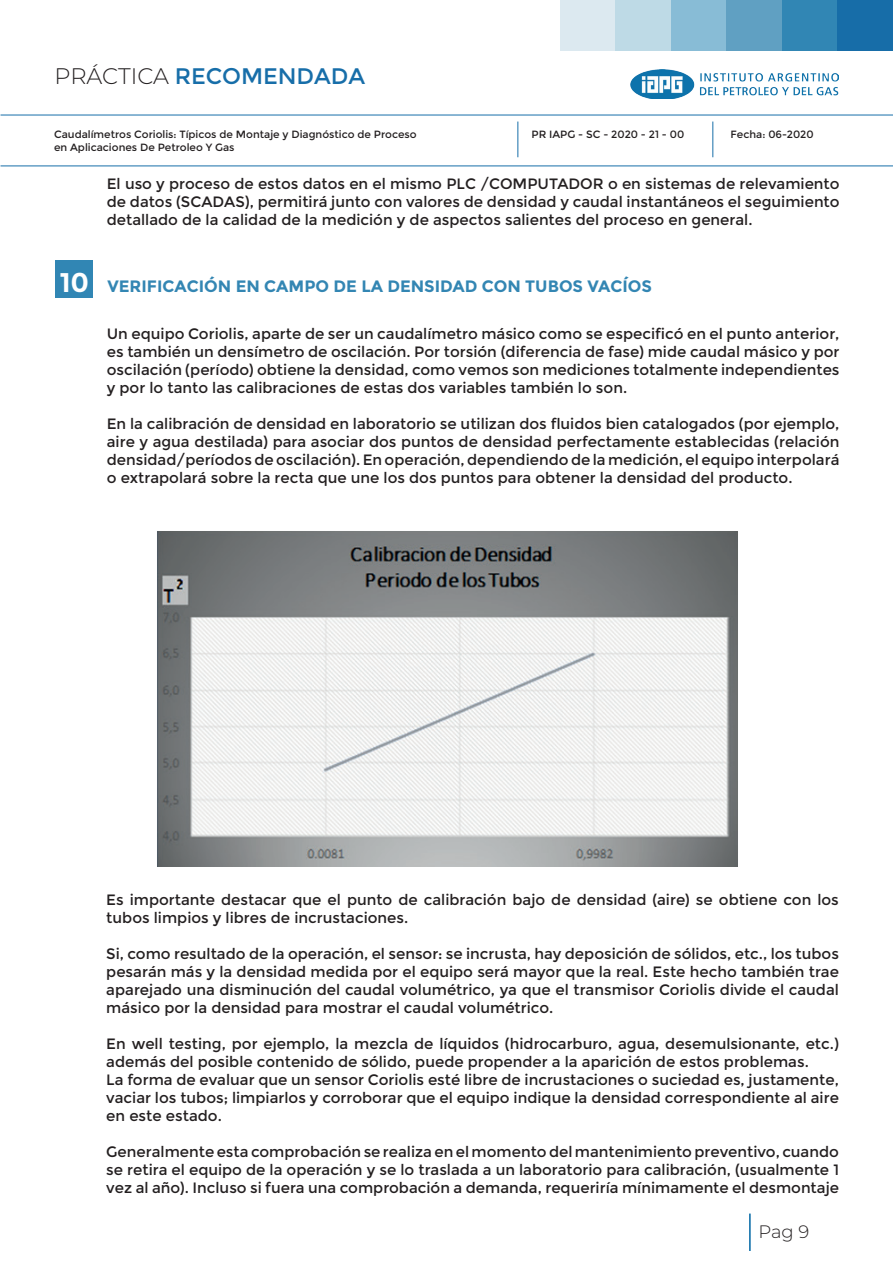
<style>
.page{position:relative;width:893px;height:1263px;background:#fff}
.page>*{position:absolute;margin:0;border:0;box-sizing:border-box;transform-origin:0 0}
.t1{font:22.5px "Montserrat";color:#176ea9}
.t2{font:300 18px "Montserrat";color:#231f20}
.t3{font:700 16.5px "Montserrat";color:#3386b3}
.t4{font:15px/18px "Montserrat";color:#231f20;text-align:justify}
.t5{font:10.5px "Montserrat";color:#231f20}
.s1{font-weight:300;color:#231f20}
.s2{font-size:27px;color:#fff}
</style>
<div class="page">
<div style="left:560px;top:0;width:56px;height:50px;background:#dce9f0"></div>
<div style="left:616px;top:0;width:55px;height:50px;background:#bedae6"></div>
<div style="left:671px;top:0;width:56px;height:50px;background:#88bcd6"></div>
<div style="left:727px;top:0;width:55px;height:50px;background:#60a0c2"></div>
<div style="left:782px;top:0;width:55px;height:50px;background:#3186b4"></div>
<div style="left:837px;top:0;width:56px;height:50px;background:#176da8"></div>
<hr style="left:749px;top:1213px;width:2px;height:38px;background:#0067a5">
<hr style="left:1px;top:115px;width:892px;height:1px;background:#176ea9">
<hr style="left:1px;top:166px;width:892px;height:1px;background:#176ea9">
<hr style="left:518px;top:122px;width:1px;height:35px;background:#176ea9">
<hr style="left:713px;top:122px;width:1px;height:35px;background:#176ea9">
<img style="left:630px;top:70px;width:209px;height:29px">
<div style="left:55px;top:260px;width:38px;height:38px;background:#3186b4"></div>
<img style="left:157px;top:531px;width:581px;height:336px">
<h1 class="t1" style="left:55px;top:63px;width:312px"><span class="s1">PRÁCTICA</span> RECOMENDADA</h1>
<p class="t5" style="left:54px;top:128px;width:364px">Caudalímetros Coriolis: Típicos de Montaje y Diagnóstico de Proceso</p>
<p class="t5" style="left:531px;top:128px;width:154px">PR IAPG - SC - 2020 - 21 - 00</p>
<p class="t5" style="left:730px;top:128px;width:85px">Fecha: 06-2020</p>
<p class="t5" style="left:54px;top:141px;width:182px">en Aplicaciones De Petroleo Y Gas</p>
<p class="t4" style="left:107px;top:175px;width:734px">El uso y proceso de estos datos en el mismo PLC /COMPUTADOR o en sistemas de relevamiento de datos (SCADAS), permitirá junto con valores de densidad y caudal instantáneos el seguimiento detallado de la calidad de la medición y de aspectos salientes del proceso en general.</p>
<p class="t3" style="left:60px;top:276px;width:594px"><span class="s2">10</span> VERIFICACIÓN EN CAMPO DE LA DENSIDAD CON TUBOS VACÍOS</p>
<p class="t4" style="left:107px;top:325px;width:734px">Un equipo Coriolis, aparte de ser un caudalímetro másico como se especificó en el punto anterior, es también un densímetro de oscilación. Por torsión (diferencia de fase) mide caudal másico y por oscilación (período) obtiene la densidad, como vemos son mediciones totalmente independientes y por lo tanto las calibraciones de estas dos variables también lo son.</p>
<p class="t4" style="left:107px;top:415px;width:734px">En la calibración de densidad en laboratorio se utilizan dos fluidos bien catalogados (por ejemplo, aire y agua destilada) para asociar dos puntos de densidad perfectamente establecidas (relación densidad/períodos de oscilación). En operación, dependiendo de la medición, el equipo interpolará o extrapolará sobre la recta que une los dos puntos para obtener la densidad del producto.</p>
<p class="t4" style="left:106px;top:890px;width:734px">Es importante destacar que el punto de calibración bajo de densidad (aire) se obtiene con los tubos limpios y libres de incrustaciones.</p>
<p class="t4" style="left:106px;top:944px;width:734px">Si, como resultado de la operación, el sensor: se incrusta, hay deposición de sólidos, etc., los tubos pesarán más y la densidad medida por el equipo será mayor que la real. Este hecho también trae aparejado una disminución del caudal volumétrico, ya que el transmisor Coriolis divide el caudal másico por la densidad para mostrar el caudal volumétrico.</p>
<p class="t4" style="left:106px;top:1034px;width:734px;text-align:left">En well testing, por ejemplo, la mezcla de líquidos (hidrocarburo, agua, desemulsionante, etc.) además del posible contenido de sólido, puede propender a la aparición de estos problemas.<br>La forma de evaluar que un sensor Coriolis esté libre de incrustaciones o suciedad es, justamente, vaciar los tubos; limpiarlos y corroborar que el equipo indique la densidad correspondiente al aire en este estado.</p>
<p class="t4" style="left:106px;top:1142px;width:734px">Generalmente esta comprobación se realiza en el momento del mantenimiento preventivo, cuando se retira el equipo de la operación y se lo traslada a un laboratorio para calibración, (usualmente 1 vez al año). Incluso si fuera una comprobación a demanda, requeriría mínimamente el desmontaje</p>
<p class="t2" style="left:758px;top:1219px;width:52px">Pag 9</p>
</div>
